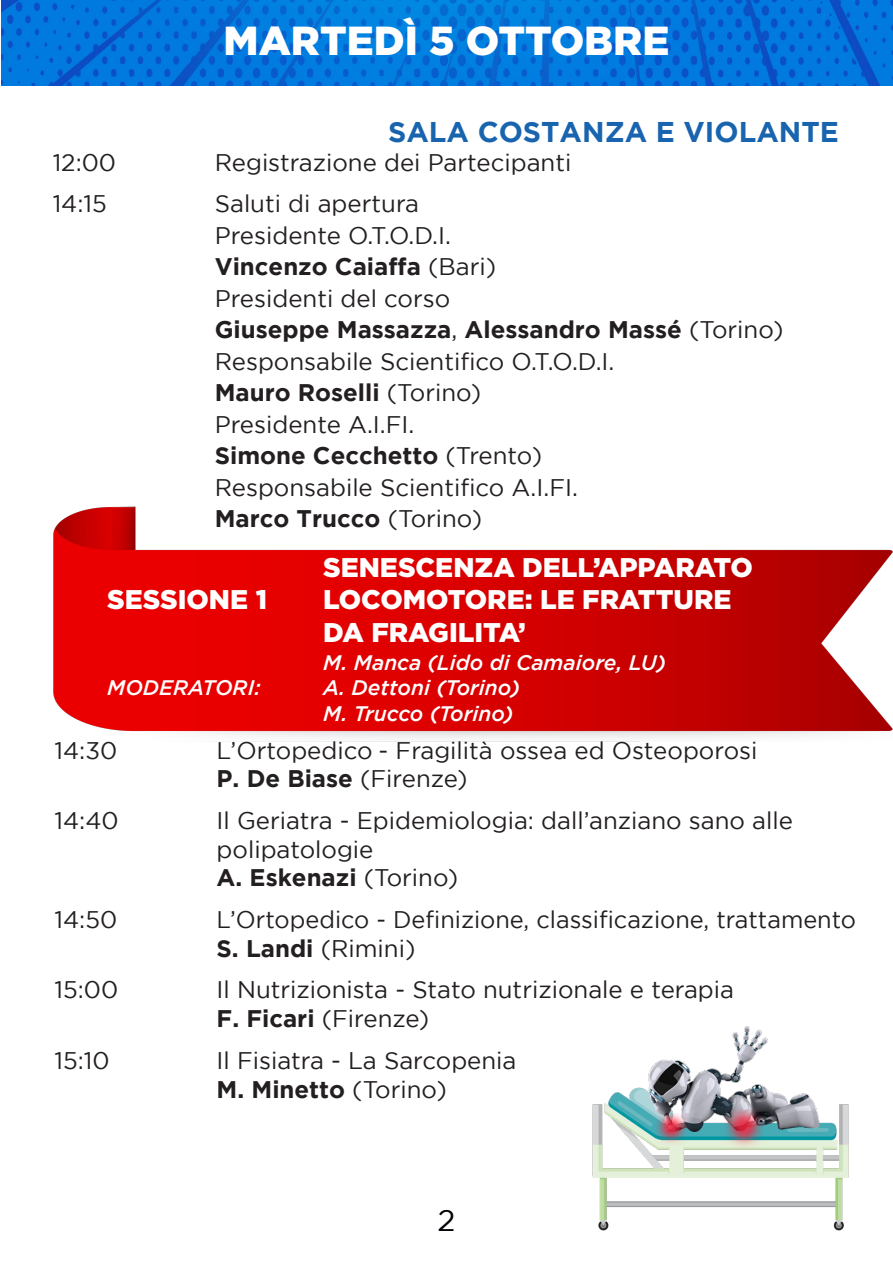
<style>
.page{position:relative;width:893px;height:1263px;background:#fff}
.page>*{position:absolute;margin:0;border:0;box-sizing:border-box;transform-origin:0 0}
.t1{font:900 40.5px "Gotham";color:#fff}
.t2{font:30px "Gotham";color:#020206}
.t3{font:700 28.5px "Gotham";color:#1964ae}
.t4{font:900 27px/32.4px "Gotham";color:#fff}
.t5{font:24px/31.5px "Gotham";color:#231f20}
.t6{font:700 24px "Gotham";color:#231f20}
.t7{font:italic 500 21px/25.2px "Gotham";color:#fff}
.s1{font-weight:700}
.s2{font-weight:400}
</style>
<div class="page">
<img style="left:1px;top:0;width:892px;height:85px">
<img style="left:592px;top:1026px;width:257px;height:205px">
<img style="left:53px;top:506px;width:839px;height:236px">
<p class="t1" style="left:224px;top:17px;width:447px">MARTEDÌ 5 OTTOBRE</p>
<p class="t3" style="left:388px;top:115px;width:452px">SALA COSTANZA E VIOLANTE</p>
<p class="t5" style="left:53px;top:146px;width:65px">12:00</p>
<p class="t5" style="left:215px;top:146px;width:358px">Registrazione dei Partecipanti</p>
<p class="t5" style="left:53px;top:188px;width:56px">14:15</p>
<p class="t5" style="left:215px;top:188px;width:570px">Saluti di apertura<br>Presidente O.T.O.D.I.<br><span class="s1">Vincenzo Caiaffa</span> (Bari)<br>Presidenti del corso<br><span class="s1">Giuseppe Massazza</span>, <span class="s1">Alessandro Massé</span> (Torino)<br>Responsabile Scientifico O.T.O.D.I.<br><span class="s1">Mauro Roselli</span> (Torino)</p>
<p class="t5" style="left:215px;top:408px;width:201px">Presidente A.I.FI.</p>
<p class="t6" style="left:215px;top:442px;width:329px">Simone Cecchetto <span class="s2">(Trento)</span></p>
<p class="t5" style="left:215px;top:471px;width:365px">Responsabile Scientifico A.I.FI.</p>
<p class="t6" style="left:215px;top:505px;width:269px">Marco Trucco <span class="s2">(Torino)</span></p>
<p class="t4" style="left:323px;top:550px;width:431px">SENESCENZA DELL’APPARATO</p>
<p class="t4" style="left:107px;top:583px;width:161px">SESSIONE 1</p>
<p class="t4" style="left:323px;top:583px;width:410px">LOCOMOTORE: LE FRATTURE<br>DA FRAGILITA’</p>
<p class="t7" style="left:323px;top:650px;width:344px">M. Manca (Lido di Camaiore, LU)</p>
<p class="t7" style="left:107px;top:675px;width:155px">MODERATORI:</p>
<p class="t7" style="left:323px;top:675px;width:198px">A. Dettoni (Torino)<br>M. Trucco (Torino)</p>
<p class="t5" style="left:55px;top:734px;width:64px">14:30</p>
<p class="t5" style="left:217px;top:735px;width:542px;line-height:28.8px">L’Ortopedico - Fragilità ossea ed Osteoporosi<br><span class="s1">P. De Biase</span> (Firenze)</p>
<p class="t5" style="left:55px;top:804px;width:66px">14:40</p>
<p class="t5" style="left:217px;top:806px;width:578px;line-height:28.8px">Il Geriatra - Epidemiologia: dall’anziano sano alle polipatologie<br><span class="s1">A. Eskenazi</span> (Torino)</p>
<p class="t5" style="left:55px;top:903px;width:64px">14:50</p>
<p class="t5" style="left:217px;top:905px;width:641px;line-height:28.8px">L’Ortopedico - Definizione, classificazione, trattamento<br><span class="s1">S. Landi</span> (Rimini)</p>
<p class="t5" style="left:55px;top:974px;width:65px">15:00</p>
<p class="t5" style="left:217px;top:975px;width:519px;line-height:28.8px">Il Nutrizionista - Stato nutrizionale e terapia<br><span class="s1">F. Ficari</span> (Firenze)</p>
<p class="t5" style="left:55px;top:1044px;width:57px">15:10</p>
<p class="t5" style="left:217px;top:1045px;width:301px;line-height:28.8px">Il Fisiatra - La Sarcopenia<br><span class="s1">M. Minetto</span> (Torino)</p>
<p class="t2" style="left:437px;top:1204px;width:19px">2</p>
</div>
